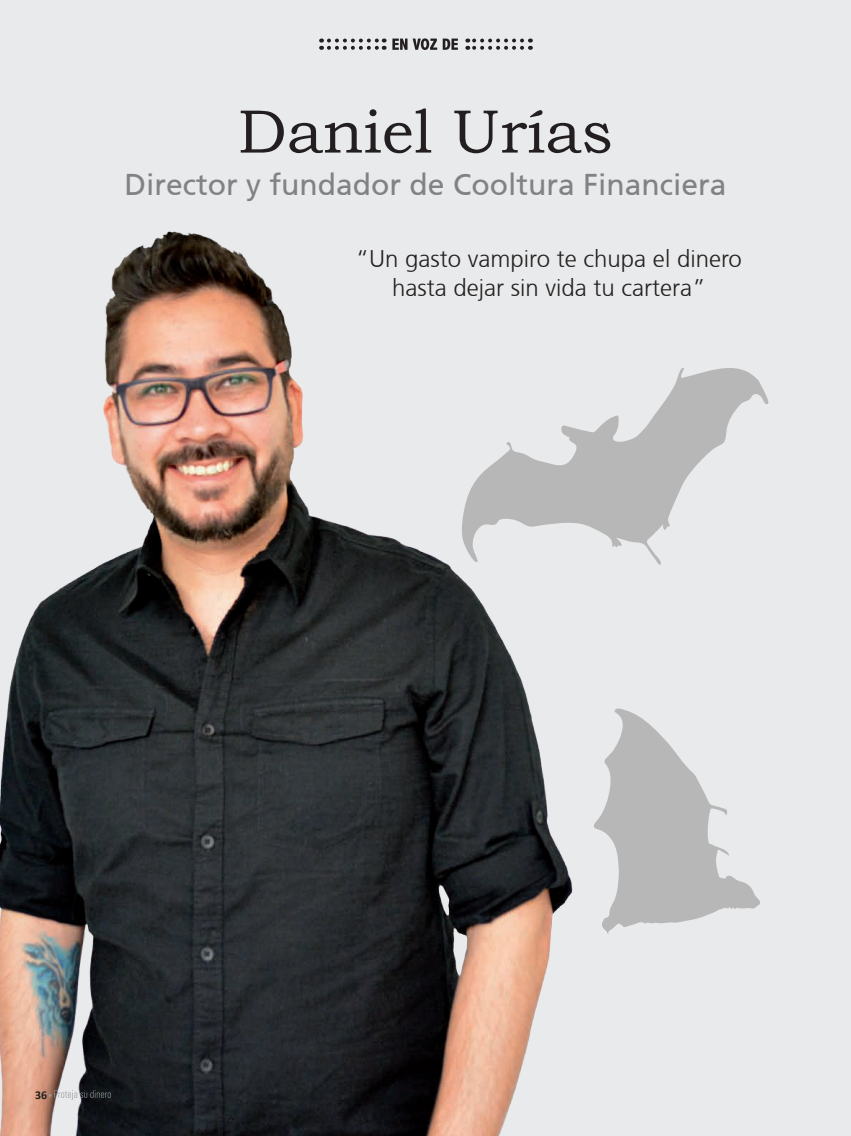
<style>
.page{position:relative;width:851px;height:1136px;background:#fff}
.page>*{position:absolute;margin:0;border:0;box-sizing:border-box;transform-origin:0 0}
.t1{font:61.5px "Bookman Old Style";color:#231f20}
.t2{font:30px "Frutiger CE";color:#808285}
.t3{font:300 24px/28.8px "Frutiger CE";color:#231f20;text-align:center}
.t4{font:700 12px "Calibri";color:#231f20}
</style>
<div class="page">
<div style="left:0;top:0;width:850px;height:1135px;background:#e9eaeb"></div>
<svg style="left:716px;top:368px;width:53px;height:79px"></svg>
<svg style="left:716px;top:806px;width:44px;height:105px"></svg>
<img style="left:0;top:231px;width:716px;height:904px">
<svg style="left:49px;top:1090px;width:62px;height:9px"></svg>
<svg style="left:329px;top:39px;width:55px;height:11px"></svg>
<svg style="left:467px;top:39px;width:55px;height:11px"></svg>
<svg style="left:392px;top:38px;width:66px;height:12px"></svg>
<h1 class="t1" style="left:238px;top:91px;width:377px">Daniel Urías</h1>
<p class="t2" style="left:124px;top:167px;width:603px">Director y fundador de Cooltura Financiera</p>
<p class="t3" style="left:356px;top:244px;width:387px">“Un gasto vampiro te chupa el dinero hasta dejar sin vida tu cartera”</p>
<p class="t4" style="left:35px;top:1086px;width:14px">36</p>
</div>
